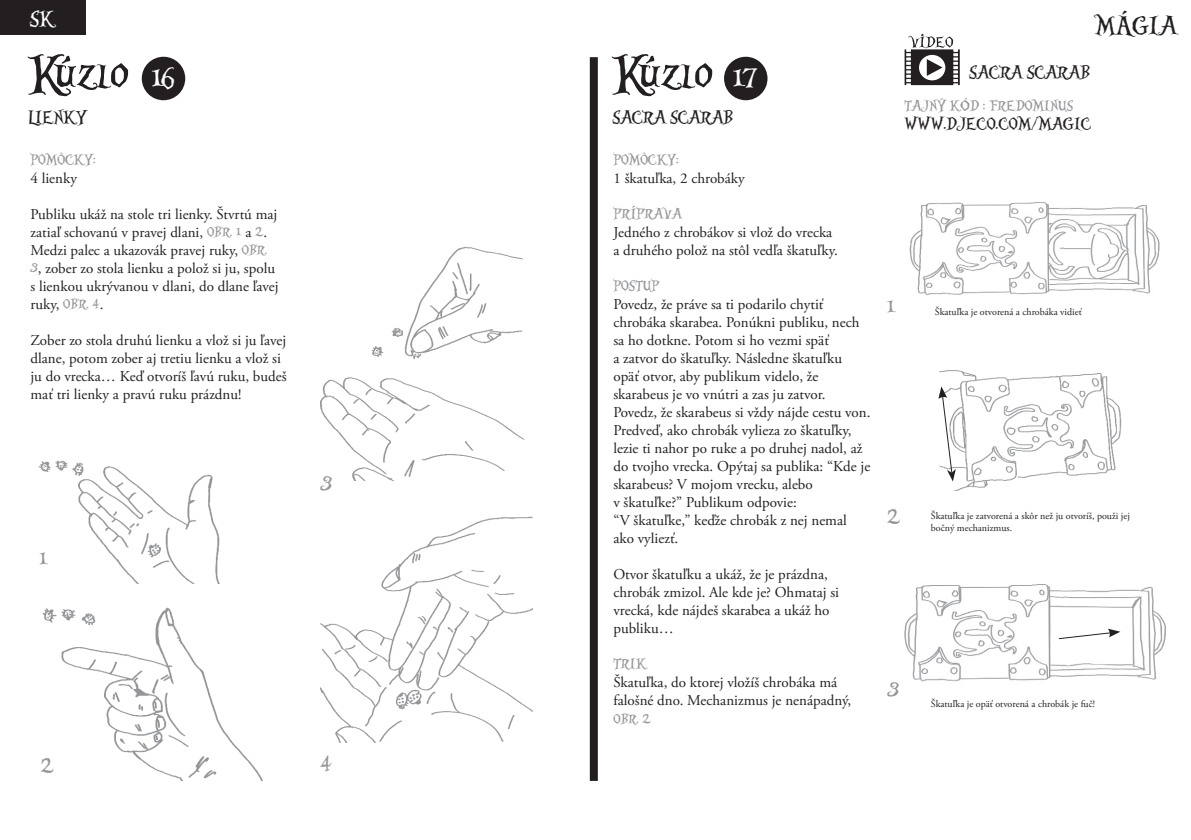
<style>
.page{position:relative;width:1191px;height:840px;background:#fff}
.page>*{position:absolute;margin:0;border:0;box-sizing:border-box;transform-origin:0 0}
.t1{font:60px "Alicein Wonderland";letter-spacing:-.02em;color:#231f20}
.t2{font:34px "Alicein Wonderland";color:#fff}
.t3{font:28px "Alicein Wonderland";color:#231f20}
.t4{font:24px "Alicein Wonderland";color:#939598}
.t5{font:24px "Alicein Wonderland";color:#fff}
.t6{font:20px "Alicein Wonderland";letter-spacing:-.02em;color:#231f20}
.t7{font:18.8px "Alicein Wonderland";color:#231f20}
.t8{font:16px "Alicein Wonderland";color:#939598}
.t9{font:15px/18px "Adobe Garamond Pro";color:#231f20}
.t10{font:15px "Alicein Wonderland";color:#939598}
.t11{font:10px/12px "Adobe Garamond Pro";color:#231f20}
.s1{font-family:"Alicein Wonderland";color:#939598}
</style>
<div class="page">
<div style="left:590px;top:57px;width:8px;height:723px;background:#231f20"></div>
<div style="left:0;top:0;width:85px;height:34px;background:#231f20"></div>
<svg style="left:904px;top:34px;width:55px;height:51px"></svg>
<img style="left:38px;top:460px;width:182px;height:124px">
<div style="left:142px;top:57px;width:43px;height:43px;background:#231f20;border-radius:50%"></div>
<div style="left:724px;top:57px;width:43px;height:43px;background:#231f20;border-radius:50%"></div>
<img style="left:42px;top:607px;width:220px;height:172px">
<img style="left:320px;top:247px;width:204px;height:233px">
<img style="left:320px;top:516px;width:213px;height:226px">
<img style="left:909px;top:202px;width:251px;height:93px">
<img style="left:904px;top:584px;width:262px;height:98px">
<img style="left:939px;top:370px;width:183px;height:120px">
<svg style="left:938px;top:386px;width:17px;height:95px"></svg>
<svg style="left:1058px;top:628px;width:62px;height:11px"></svg>
<h3 class="t5" style="left:30px;top:7px;width:27px">SK</h3>
<h3 class="t3" style="left:1095px;top:11px;width:83px">MÁGIA</h3>
<h1 class="t1" style="left:28px;top:43px;width:102px">Kúzlo</h1>
<h1 class="t1" style="left:612px;top:43px;width:102px">Kúzlo</h1>
<h3 class="t6" style="left:28px;top:106px;width:60px">LIENKY</h3>
<h3 class="t6" style="left:612px;top:106px;width:122px">SACRA SCARAB</h3>
<h2 class="t2" style="left:152px;top:61px;width:24px">16</h2>
<h2 class="t2" style="left:733px;top:61px;width:26px">17</h2>
<p class="t8" style="left:30px;top:151px;width:66px">POMÔCKY:</p>
<p class="t9" style="left:30px;top:169px;width:48px">4 lienky</p>
<p class="t9" style="left:30px;top:205px;width:250px">Publiku ukáž na stole tri lienky. Štvrtú maj zatiaľ schovanú v pravej dlani, <span class="s1">OBR. 1</span> a <span class="s1">2</span>.<br>Medzi palec a ukazovák pravej ruky, <span class="s1">OBR.<br>3</span>, zober zo stola lienku a polož si ju, spolu s lienkou ukrývanou v dlani, do dlane ľavej ruky, <span class="s1">OBR. 4</span>.</p>
<p class="t9" style="left:30px;top:331px;width:258px">Zober zo stola druhú lienku a vlož si ju ľavej dlane, potom zober aj tretiu lienku a vlož si ju do vrecka… Keď otvoríš ľavú ruku, budeš mať tri lienky a pravú ruku prázdnu!</p>
<h3 class="t4" style="left:40px;top:545px;width:10px">1</h3>
<h3 class="t4" style="left:320px;top:470px;width:13px">3</h3>
<h3 class="t4" style="left:41px;top:752px;width:14px">2</h3>
<h3 class="t4" style="left:320px;top:751px;width:13px">4</h3>
<p class="t8" style="left:613px;top:151px;width:66px">POMÔCKY:</p>
<p class="t9" style="left:613px;top:169px;width:133px">1 škatuľka, 2 chrobáky</p>
<p class="t8" style="left:613px;top:205px;width:70px">PRÍPRAVA</p>
<p class="t9" style="left:613px;top:223px;width:226px">Jedného z chrobákov si vlož do vrecka a druhého polož na stôl vedľa škatuľky.</p>
<p class="t8" style="left:613px;top:277px;width:47px">POSTUP</p>
<p class="t9" style="left:613px;top:295px;width:259px">Povedz, že práve sa ti podarilo chytiť chrobáka skarabea. Ponúkni publiku, nech sa ho dotkne. Potom si ho vezmi späť<br>a zatvor do škatuľky. Následne škatuľku opäť otvor, aby publikum videlo, že skarabeus je vo vnútri a zas ju zatvor.<br>Povedz, že skarabeus si vždy nájde cestu von.<br>Predveď, ako chrobák vylieza zo škatuľky, lezie ti nahor po ruke a po druhej nadol, až do tvojho vrecka. Opýtaj sa publika: “Kde je skarabeus? V mojom vrecku, alebo<br>v škatuľke?” Publikum odpovie:<br>“V škatuľke,” keďže chrobák z nej nemal ako vyliezť.</p>
<p class="t9" style="left:613px;top:565px;width:227px">Otvor škatuľku a ukáž, že je prázdna, chrobák zmizol. Ale kde je? Ohmataj si vrecká, kde nájdeš skarabea a ukáž ho publiku…</p>
<p class="t8" style="left:613px;top:655px;width:35px">TRIK</p>
<p class="t9" style="left:613px;top:673px;width:239px">Škatuľka, do ktorej vložíš chrobáka má falošné dno. Mechanizmus je nenápadný,</p>
<p class="t10" style="left:613px;top:710px;width:39px">OBR. 2</p>
<h3 class="t6" style="left:969px;top:62px;width:122px">SACRA SCARAB</h3>
<p class="t8" style="left:904px;top:97px;width:171px">TAJNÝ KÓD : FREDOMINUS</p>
<p class="t7" style="left:904px;top:113px;width:188px">WWW.DJECO.COM/MAGIC</p>
<h3 class="t4" style="left:887px;top:294px;width:10px">1</h3>
<p class="t11" style="left:935px;top:306px;width:148px">Škatuľka je otvorená a chrobáka vidieť</p>
<h3 class="t4" style="left:887px;top:504px;width:14px">2</h3>
<p class="t11" style="left:931px;top:510px;width:200px">Škatuľka je zatvorená a skôr než ju otvoríš, použi jej bočný mechanizmus.</p>
<h3 class="t4" style="left:887px;top:676px;width:13px">3</h3>
<p class="t11" style="left:931px;top:697px;width:165px">Škatuľka je opäť otvorená a chrobák je fuč!</p>
</div>
